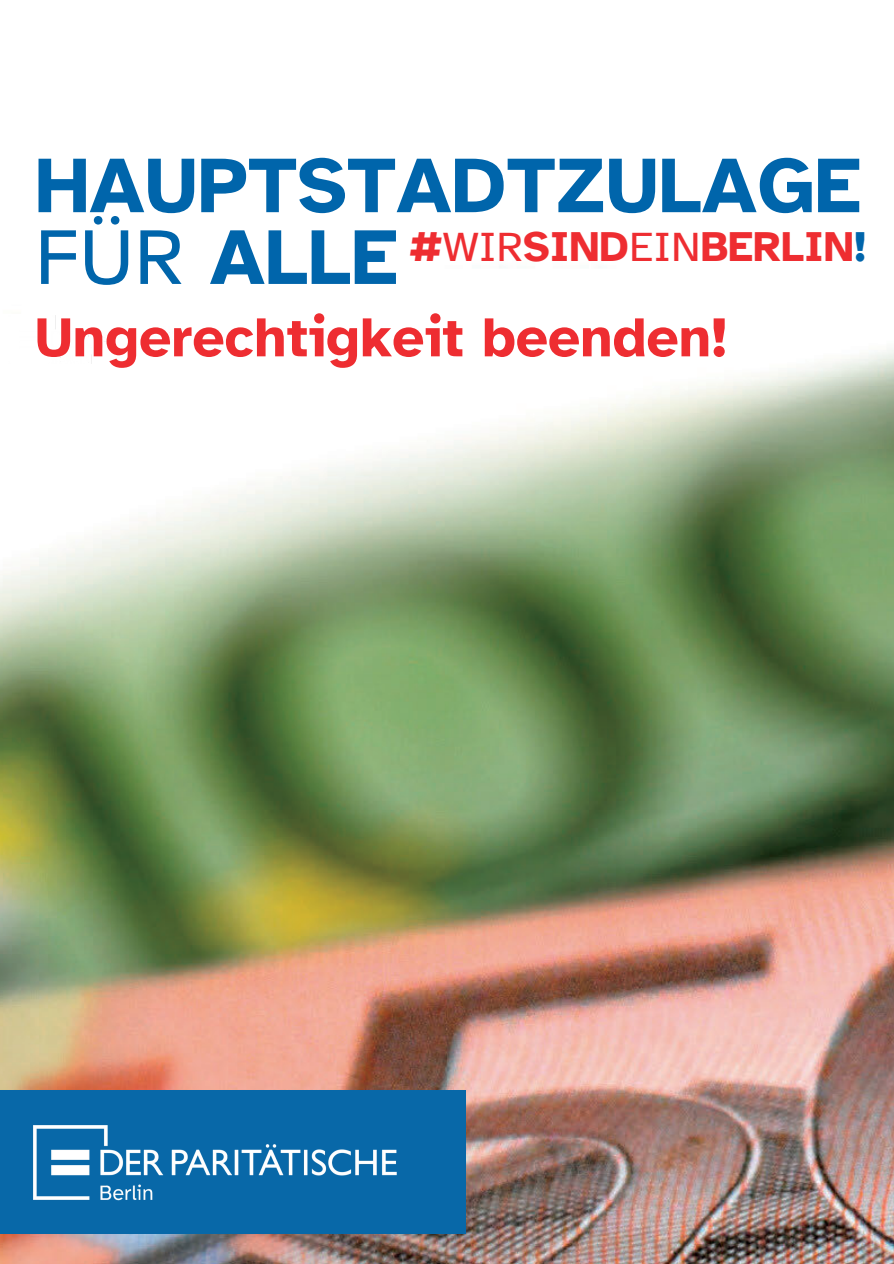
<style>
.page{position:relative;width:894px;height:1264px;background:#fff}
.page>*{position:absolute;margin:0;border:0;box-sizing:border-box;transform-origin:0 0}
.t1{font:700 80.25px "Atkinson Hyperlegible";color:#0065ab}
.t2{font:700 79.95px "Atkinson Hyperlegible";color:#0065ab}
.t3{font:700 56.7px "Atkinson Hyperlegible";color:#ee2d31}
.t4{font:700 42.9px "Atkinson Hyperlegible";color:#ee2d31}
.s1{font-weight:400}
.s2{color:#0065ab}
</style>
<div class="page">
<img style="left:0;top:315px;width:893px;height:948px">
<div style="left:0;top:1090px;width:465px;height:143px;background:#0868a8"></div>
<img style="left:9px;top:316px;width:237px;height:47px">
<img style="left:33px;top:1125px;width:364px;height:76px">
<p class="t2" style="left:35px;top:136px;width:827px">HAUPTSTADTZULAGE</p>
<p class="t1" style="left:35px;top:208px;width:364px"><span class="s1">FÜR</span> ALLE</p>
<p class="t4" style="left:409px;top:220px;width:458px">#<span class="s1">WIR</span>SIND<span class="s1">EIN</span>BERLIN<span class="s2">!</span></p>
<p class="t3" style="left:35px;top:302px;width:693px">Ungerechtigkeit beenden!</p>
</div>
